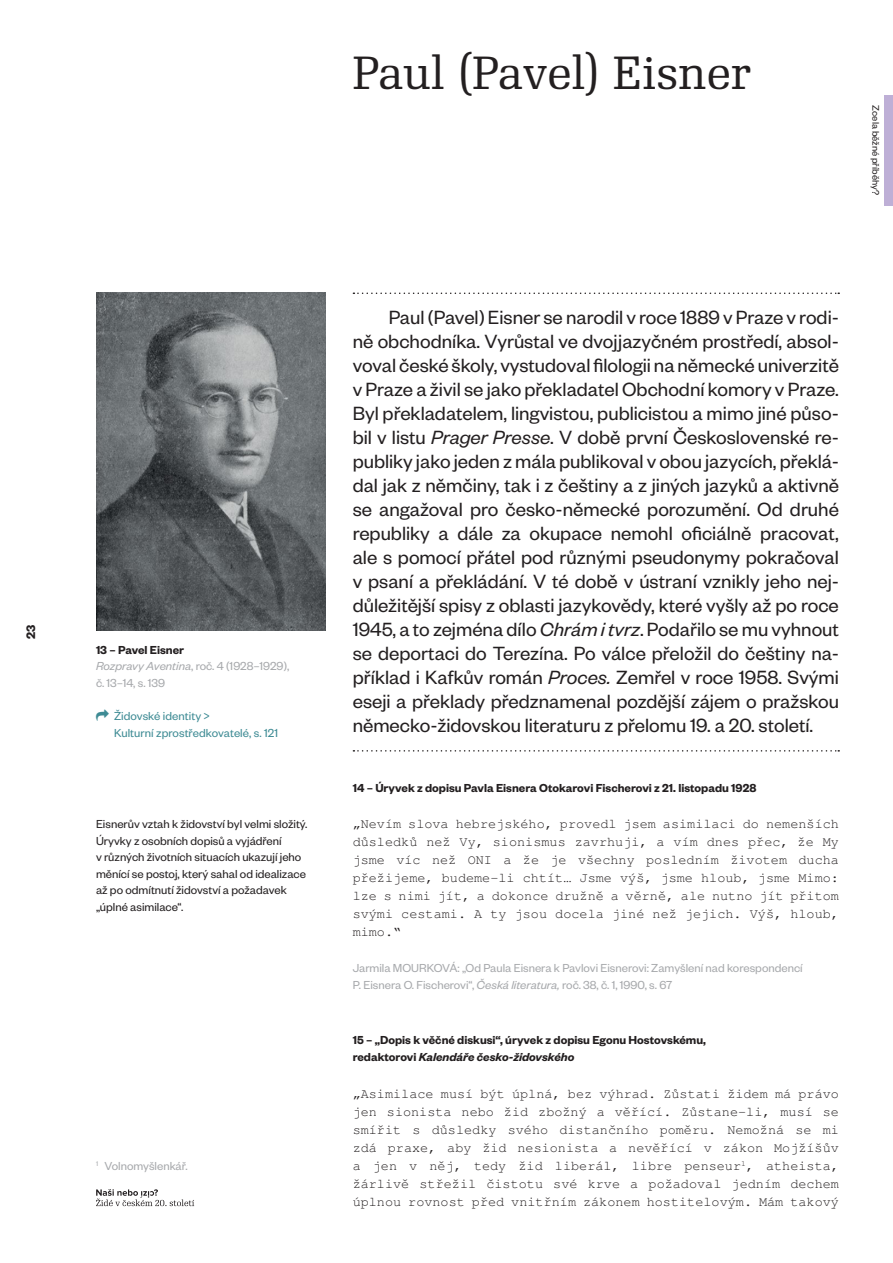
<style>
.page{position:relative;width:893px;height:1263px;background:#fff}
.page>*{position:absolute;margin:0;border:0;box-sizing:border-box;transform-origin:0 0}
.t1{font:45px "Re Public";letter-spacing:.005em;color:#231f20}
.t2{font:21px/24px "Founders Grotesk";color:#231f20;text-align:justify}
.t3{font:13.5px/18px "Nimbus Mono LOT";color:#231f20;text-align:justify}
.t4{font:600 13.5px "Founders Grotesk";color:#231f20}
.t5{font:12.75px/16.5px "Founders Grotesk";color:#a7a9ac}
.t6{font:12.75px/16.5px "Founders Grotesk";color:#231f20}
.t7{font:600 12.75px/16.5px "Founders Grotesk";color:#231f20}
.t8{font:12.75px/16.5px "Founders Grotesk";letter-spacing:.005em;color:#3e8b94}
.t9{font:10.5px "Founders Grotesk";color:#231f20}
.s1{font-weight:600;color:#231f20}
.s2{font-style:italic}
</style>
<div class="page">
<svg style="left:96px;top:1189px;width:98px;height:17px"></svg>
<div style="left:884px;top:95px;width:9px;height:111px;background:#beafd6"></div>
<svg style="left:353px;top:293px;width:486px;height:1px"></svg>
<svg style="left:353px;top:750px;width:486px;height:2px"></svg>
<img style="left:96px;top:293px;width:230px;height:337px">
<p class="t4" style="left:22px;top:639px;width:16px;rotate:-90deg">23</p>
<h1 class="t1" style="left:353px;top:46px;width:399px">Paul (Pavel) Eisner</h1>
<p class="t9" style="left:882px;top:105px;width:91px;rotate:90deg">Zcela běžné příběhy?</p>
<p class="t5" style="left:96px;top:641px;width:195px"><span class="s1">13 – Pavel Eisner<br></span><span class="s2">Rozpravy Aventina</span>, roč. 4 (1928–1929), č. 13–14, s. 139</p>
<p class="t8" style="left:114px;top:707px;width:166px">Židovské identity &gt;<br>Kulturní zprostředkovatelé, s. 121</p>
<p class="t6" style="left:96px;top:815px;width:213px">Eisnerův vztah k židovství byl velmi složitý.<br>Úryvky z osobních dopisů a vyjádření<br>v různých životních situacích ukazují jeho měnící se postoj, který sahal od idealizace až po odmítnutí židovství a požadavek „úplné asimilace“.</p>
<p class="t5" style="left:96px;top:1157px;width:93px"><sup>1</sup> Volnomyšlenkář.</p>
<p class="t2" style="left:353px;top:304px;width:488px;text-indent:36px">Paul (Pavel) Eisner se narodil v roce 1889 v Praze v rodi&shy;ně obchodníka. Vyrůstal ve dvojjazyčném prostředí, absol&shy;voval české školy, vystudoval filologii na německé univerzitě v Praze a živil se jako překladatel Obchodní komory v Praze.<br>Byl překladatelem, lingvistou, publicistou a mimo jiné půso&shy;bil v listu <span class="s2">Prager Presse</span>. V době první Československé re&shy;publiky jako jeden zmála publikoval v obou jazycích, překlá&shy;dal jak z němčiny, tak i z češtiny a z jiných jazyků a aktivně se angažoval pro česko-německé porozumění. Od druhé republiky a dále za okupace nemohl oficiálně pracovat, ale s pomocí přátel pod různými pseudonymy pokračoval v psaní a překládání. V té době v ústraní vznikly jeho nej&shy;důležitější spisy z oblasti jazykovědy, které vyšly až po roce 1945, a to zejména dílo <span class="s2">Chrám i tvrz</span>. Podařilo se mu vyhnout se deportaci do Terezína. Po válce přeložil do češtiny na&shy;příklad i Kafkův román <span class="s2">Proces.</span> Zemřel v roce 1958. Svými eseji a překlady předznamenal pozdější zájem o pražskou německo-židovskou literaturu z přelomu 19. a 20. století.</p>
<p class="t7" style="left:353px;top:779px;width:405px">14 – Úryvek z dopisu Pavla Eisnera Otokarovi Fischerovi z 21. listopadu 1928</p>
<p class="t3" style="left:353px;top:815px;width:488px">„Nevím slova hebrejského, provedl jsem asimilaci do nemenších důsledků než Vy, sionismus zavrhuji, a vím dnes přec, že My jsme víc než ONI a že je všechny posledním životem ducha přežijeme, budeme-li chtít… Jsme výš, jsme hloub, jsme Mimo: lze s nimi jít, a dokonce družně a věrně, ale nutno jít přitom svými cestami. A ty jsou docela jiné než jejich. Výš, hloub, mimo.“</p>
<p class="t5" style="left:353px;top:959px;width:452px">Jarmila MOURKOVÁ: „Od Paula Eisnera k Pavlovi Eisnerovi: Zamyšlení nad korespondencí<br>P. Eisnera O. Fischerovi“, <span class="s2">Česká literatura,</span> roč. 38, č. 1, 1990, s. 67</p>
<p class="t7" style="left:353px;top:1031px;width:355px">15 – „Dopis k věčné diskusi“, úryvek z dopisu Egonu Hostovskému, redaktorovi <span class="s2">Kalendáře česko-židovského</span></p>
<p class="t3" style="left:353px;top:1085px;width:488px">„Asimilace musí být úplná, bez výhrad. Zůstati židem má právo jen sionista nebo žid zbožný a věřící. Zůstane-li, musí se smířit s důsledky svého distančního poměru. Nemožná se mi zdá praxe, aby žid nesionista a nevěřící v zákon Mojžíšův a jen v něj, tedy žid liberál, libre penseur<sup>1</sup>, atheista, žárlivě střežil čistotu své krve a požadoval jedním dechem úplnou rovnost před vnitřním zákonem hostitelovým. Mám takový</p>
</div>
